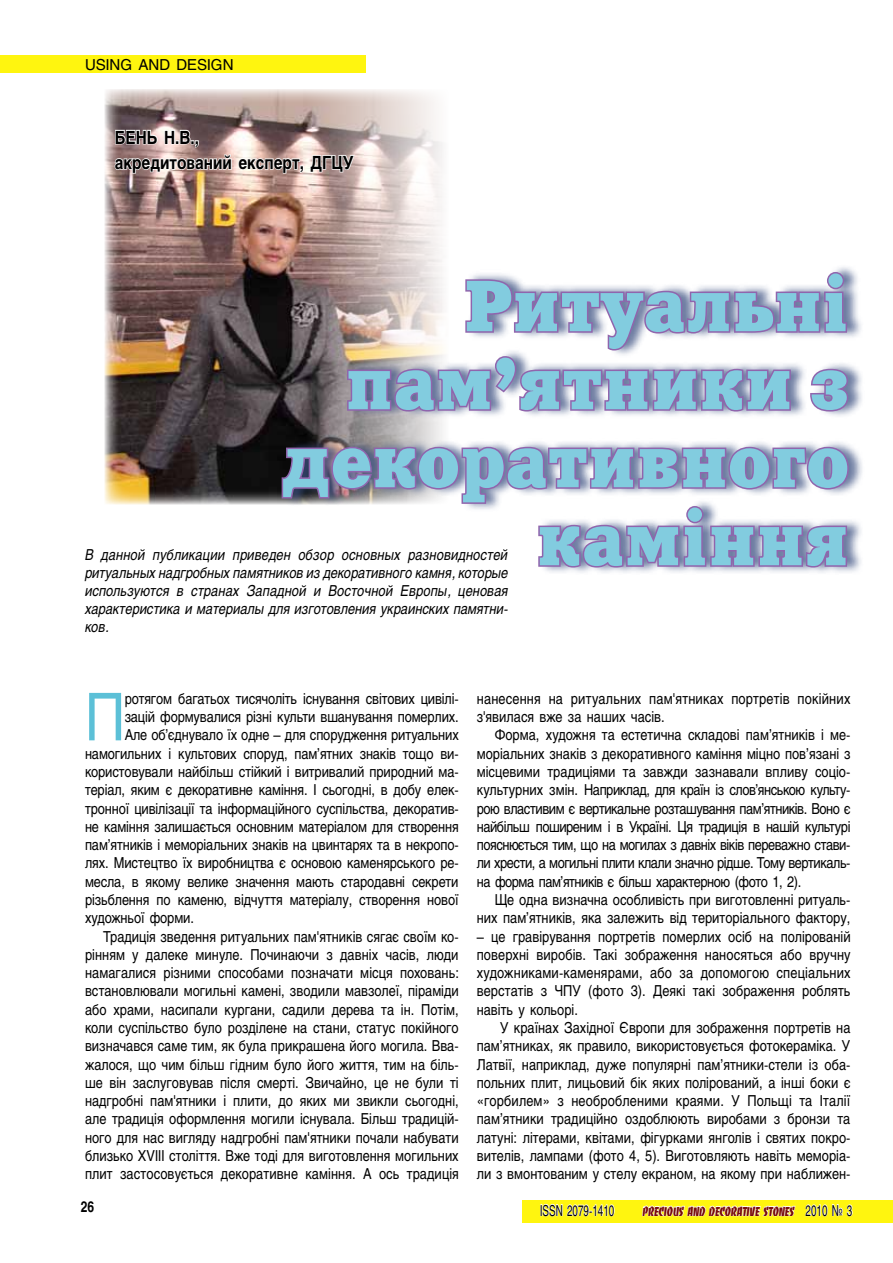
<style>
.page{position:relative;width:893px;height:1263px;background:#fff}
.page>*{position:absolute;margin:0;border:0;box-sizing:border-box;transform-origin:0 0}
.t1{font:72px/78px "Xenia C";color:#82ccdf;text-align:right}
.t2{font:65.4px "Helios";color:#5cc0d7;scale:.85 1}
.t3{font:700 18px/25.2px "Helios";color:#000;scale:.85 1}
.t4{font:15px/18.3px "Helios";color:#000;text-align:justify;scale:.85 1}
.t5{font:italic 15px/18px "Helios";color:#000;scale:.85 1}
.t6{font:15px "Helios";color:#000}
.t7{font:15px "Helios";color:#000;scale:.65 1}
.t8{font:700 15px "Helios";color:#000;scale:.8 1}
.t9{font:13.5px "Banco Heavy C";color:#780b0f;scale:.8 1}
.s1{font-family:"Helios";font-size:15px;color:#000}
</style>
<div class="page">
<div style="left:522px;top:1200px;width:371px;height:23px;background:#fff50f"></div>
<svg style="left:642px;top:1205px;width:154px;height:11px"></svg>
<svg style="left:805px;top:1204px;width:48px;height:12px"></svg>
<svg style="left:541px;top:1204px;width:74px;height:12px"></svg>
<div style="left:0;top:55px;width:365px;height:17px;background:#fff50f"></div>
<img style="left:105px;top:89px;width:338px;height:416px">
<div style="left:282px;top:264px;width:583px;height:311px;background:#3e5283;opacity:.75"></div>
<svg style="left:280px;top:270px;width:570px;height:305px"></svg>
<div style="left:85px;top:549px;width:423px;height:95px;background:#fff"></div>
<svg style="left:114px;top:129px;width:242px;height:45px"></svg>
<p class="t6" style="left:85px;top:55px;width:150px">USING AND DESIGN</p>
<p class="t3" style="left:115px;top:125px;width:276px">БEНЬ Н.В.,<br>акредитований експерт, ДГЦУ</p>
<h1 class="t1" style="left:282px;top:267px;width:568px">Ритуальні пам’ятники з декоративного</h1>
<p class="t5" style="left:85px;top:546px;width:499px">В данной публикации приведен обзор основных разновидностей ритуальных надгробных памятников из декоративного камня, которые</p>
<p class="t5" style="left:85px;top:582px;width:499px;text-align:justify">используются в странах Западной и Восточной Европы, ценовая характеристика и материалы для изготовления украинских памятни&shy;ков.</p>
<h1 class="t1" style="left:536px;top:501px;width:314px">каміння</h1>
<h2 class="t2" style="left:85px;top:678px;width:49px">П</h2>
<p class="t4" style="left:125px;top:689px;width:394px">ротягом багатьох тисячоліть існування світових цивілі-</p>
<p class="t4" style="left:125px;top:707px;width:394px">зацій формувалися різні культи вшанування померлих.</p>
<p class="t4" style="left:125px;top:726px;width:395px">Але об’єднувало їх одне – для спорудження ритуальних</p>
<p class="t4" style="left:85px;top:744px;width:441px">намогильних і культових споруд, пам’ятних знаків тощо ви-</p>
<p class="t4" style="left:85px;top:762px;width:441px">користовували найбільш стійкий і витривалий природний ма-</p>
<p class="t4" style="left:85px;top:781px;width:441px">теріал, яким є декоративне каміння. І сьогодні, в добу елек-</p>
<p class="t4" style="left:85px;top:799px;width:441px">тронної цивілізації та інформаційного суспільства, декоратив-</p>
<p class="t4" style="left:85px;top:817px;width:441px">не каміння залишається основним матеріалом для створення</p>
<p class="t4" style="left:85px;top:835px;width:441px">пам’ятників і меморіальних знаків на цвинтарях та в некропо-</p>
<p class="t4" style="left:85px;top:854px;width:441px">лях. Мистецтво їх виробництва є основою каменярського ре-</p>
<p class="t4" style="left:85px;top:872px;width:441px">месла, в якому велике значення мають стародавні секрети</p>
<p class="t4" style="left:85px;top:890px;width:441px">різьблення по каменю, відчуття матеріалу, створення нової</p>
<p class="t4" style="left:85px;top:909px;width:130px">художньої форми.</p>
<p class="t4" style="left:103px;top:927px;width:420px">Традиція зведення ритуальних пам'ятників сягає своїм ко-</p>
<p class="t4" style="left:85px;top:945px;width:441px">рінням у далеке минуле. Починаючи з давніх часів, люди</p>
<p class="t4" style="left:85px;top:963px;width:441px">намагалися різними способами позначати місця поховань:</p>
<p class="t4" style="left:85px;top:982px;width:441px">встановлювали могильні камені, зводили мавзолеї, піраміди</p>
<p class="t4" style="left:85px;top:1000px;width:441px">або храми, насипали кургани, садили дерева та ін. Потім,</p>
<p class="t4" style="left:85px;top:1018px;width:441px">коли суспільство було розділене на стани, статус покійного</p>
<p class="t4" style="left:85px;top:1037px;width:441px">визначався саме тим, як була прикрашена його могила. Вва-</p>
<p class="t4" style="left:85px;top:1055px;width:441px">жалося, що чим більш гідним було його життя, тим на біль-</p>
<p class="t4" style="left:85px;top:1073px;width:441px">ше він заслуговував після смерті. Звичайно, це не були ті</p>
<p class="t4" style="left:85px;top:1091px;width:441px">надгробні пам'ятники і плити, до яких ми звикли сьогодні,</p>
<p class="t4" style="left:85px;top:1110px;width:441px">але традиція оформлення могили існувала. Більш традицій-</p>
<p class="t4" style="left:85px;top:1128px;width:441px">ного для нас вигляду надгробні пам'ятники почали набувати</p>
<p class="t4" style="left:85px;top:1146px;width:441px">близько XVIII століття. Вже тоді для виготовлення могильних</p>
<p class="t4" style="left:85px;top:1165px;width:441px">плит застосовується декоративне каміння. А ось традиція</p>
<p class="t4" style="left:477px;top:689px;width:441px">нанесення на ритуальних пам'ятниках портретів покійних з'явилася вже за наших часів.</p>
<p class="t4" style="left:477px;top:726px;width:441px;text-indent:18px">Форма, художня та естетична складові пам’ятників і ме&shy;моріальних знаків з декоративного каміння міцно пов’язані з місцевими традиціями та завжди зазнавали впливу соціо&shy;культурних змін. Наприклад, для країн із слов’янською культу&shy;рою властивим є вертикальне розташування пам’ятників. Воно є найбільш поширеним і в Україні. Ця традиція в нашій культурі пояснюється тим, що на могилах з давніх віків переважно стави&shy;ли хрести, а могильні плити клали значно рідше. Тому вертикаль&shy;на форма пам’ятників є більш характерною (фото 1, 2).</p>
<p class="t4" style="left:477px;top:890px;width:441px;text-align:right">Ще одна визначна особливість при виготовленні ритуаль&shy;них пам’ятників, яка залежить від територіального фактору,</p>
<p class="t4" style="left:477px;top:927px;width:441px">– це гравірування портретів померлих осіб на полірованій поверхні виробів. Такі зображення наносяться або вручну художниками-каменярами, або за допомогою спеціальних верстатів з ЧПУ (фото 3). Деякі такі зображення роблять навіть у кольорі.</p>
<p class="t4" style="left:477px;top:1018px;width:441px;text-indent:23px">У країнах Західної Європи для зображення портретів на пам’ятниках, як правило, використовується фотокераміка. У Латвії, наприклад, дуже популярні пам’ятники-стели із оба&shy;польних плит, лицьовий бік яких полірований, а інші боки є «горбилем» з необробленими краями. У Польщі та Італії пам’ятники традиційно оздоблюють виробами з бронзи та латуні: літерами, квітами, фігурками янголів і святих покро&shy;вителів, лампами (фото 4, 5). Виготовляють навіть меморіа&shy;ли з вмонтованим у стелу екраном, на якому при наближен-</p>
<p class="t8" style="left:81px;top:1198px;width:18px">26</p>
<p class="t7" style="left:540px;top:1201px;width:116px">ISSN 2079-1410</p>
<p class="t9" style="left:642px;top:1203px;width:264px">PRECIOUS AND DECORATIVE STONES <span class="s1">2010 № 3</span></p>
</div>
